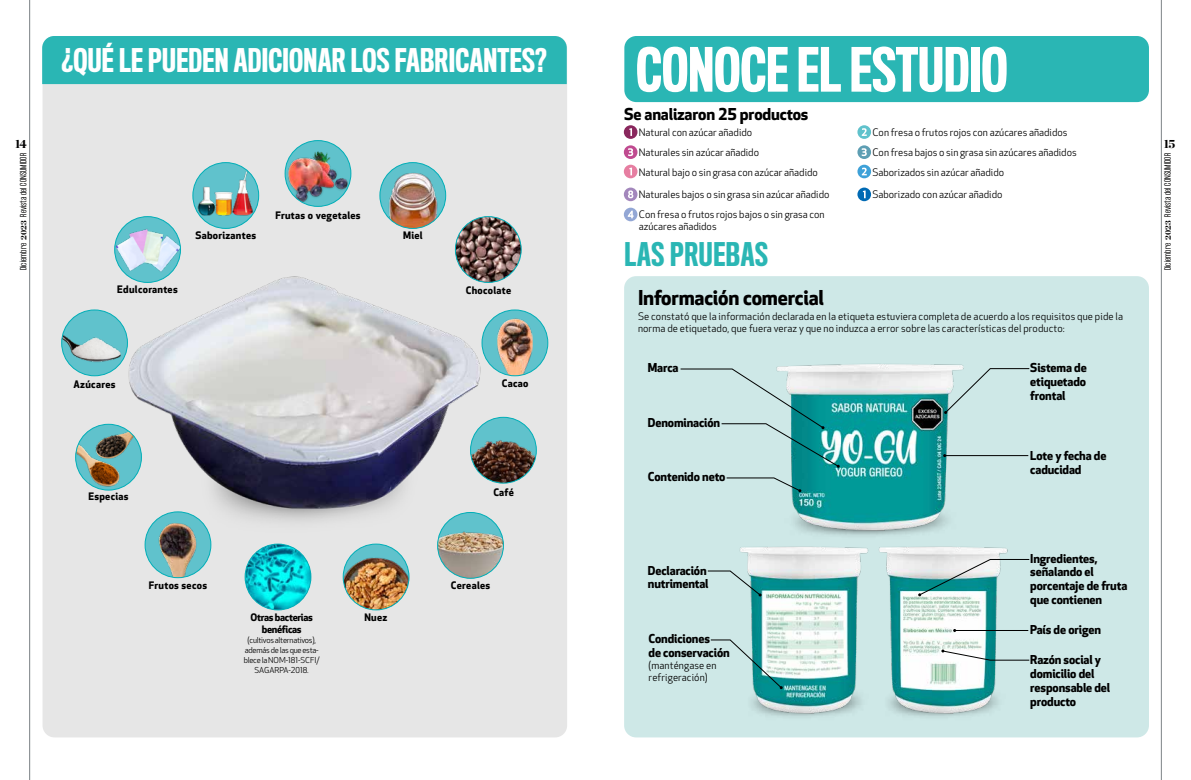
<style>
.page{position:relative;width:1191px;height:780px;background:#fff}
.page>*{position:absolute;margin:0;border:0;box-sizing:border-box;transform-origin:0 0}
.t1{font:500 56px "Titling Gothic FB Comp";color:#fff}
.t2{font:500 30px "Titling Gothic FB Comp";letter-spacing:.01em;color:#fff}
.t3{font:500 30px "Titling Gothic FB Comp";letter-spacing:.02em;color:#2ab6b4}
.t4{font:700 20px "Apex New";letter-spacing:-.01em;color:#000}
.t5{font:700 16px "Apex New";letter-spacing:-.01em;color:#000}
.t6{font:700 12px/13.8px "Apex New";letter-spacing:-.01em;color:#000}
.t7{font:900 12px "Chronicle Display";color:#000}
.t8{font:10.1px/20px "Apex New";color:#000}
.t9{font:700 10.1px "Apex New";letter-spacing:.03em;color:#000}
.t10{font:700 10.1px/11.8px "Apex New";letter-spacing:-.03em;color:#000;text-align:center}
.t11{font:8px/10px "Apex New";letter-spacing:-.03em;color:#000;text-align:center}
.t12{font:300 8px "Formula Condensed";letter-spacing:.02em;color:#000}
.s1{font-family:"Chronicle Display";font-weight:900}
</style>
<div class="page">
<div style="left:43px;top:36px;width:524px;height:701px;background:#e6e6e6;border-radius:12px"></div>
<div style="left:624px;top:276px;width:525px;height:461px;background:#cee8e7;border-radius:12px"></div>
<hr style="left:1161px;top:0;width:1px;height:780px;background:#8f9497">
<hr style="left:29px;top:0;width:1px;height:780px;background:#8f9497">
<div style="left:624px;top:36px;width:525px;height:66px;background:#2ab6b4;border-radius:12px"></div>
<img style="left:776px;top:364px;width:189px;height:136px">
<img style="left:713px;top:500px;width:328px;height:238px">
<svg style="left:680px;top:368px;width:159px;height:99px"></svg>
<svg style="left:726px;top:477px;width:75px;height:15px"></svg>
<svg style="left:707px;top:570px;width:54px;height:26px"></svg>
<svg style="left:710px;top:639px;width:72px;height:50px"></svg>
<hr style="left:944px;top:455px;width:84px;height:1px;background:#000">
<hr style="left:954px;top:630px;width:74px;height:1px;background:#000">
<svg style="left:944px;top:368px;width:86px;height:46px"></svg>
<svg style="left:918px;top:558px;width:112px;height:38px"></svg>
<svg style="left:941px;top:649px;width:89px;height:12px"></svg>
<div style="left:624px;top:125px;width:13px;height:14px;background:#89275d;border-radius:50%"></div>
<svg style="left:629px;top:128px;width:3px;height:8px"></svg>
<div style="left:624px;top:145px;width:13px;height:14px;background:#c04b90;border-radius:50%"></div>
<svg style="left:628px;top:148px;width:5px;height:8px"></svg>
<div style="left:624px;top:165px;width:13px;height:13px;background:#e67ea1;border-radius:50%"></div>
<svg style="left:629px;top:168px;width:3px;height:7px"></svg>
<div style="left:624px;top:187px;width:13px;height:14px;background:#a387bc;border-radius:50%"></div>
<svg style="left:628px;top:190px;width:5px;height:8px"></svg>
<div style="left:624px;top:208px;width:13px;height:13px;background:#93a7d5;border-radius:50%"></div>
<svg style="left:628px;top:211px;width:5px;height:7px"></svg>
<div style="left:857px;top:125px;width:14px;height:14px;background:#60c2cc;border-radius:50%"></div>
<svg style="left:861px;top:128px;width:5px;height:8px"></svg>
<svg style="left:857px;top:145px;width:14px;height:14px"></svg>
<svg style="left:861px;top:148px;width:5px;height:8px"></svg>
<svg style="left:857px;top:165px;width:14px;height:13px"></svg>
<svg style="left:861px;top:168px;width:5px;height:7px"></svg>
<svg style="left:857px;top:187px;width:14px;height:14px"></svg>
<svg style="left:863px;top:190px;width:2px;height:8px"></svg>
<div style="left:42px;top:36px;width:525px;height:48px;background:#2ab6b4"></div>
<img style="left:96px;top:268px;width:408px;height:296px">
<div style="left:115px;top:217px;width:65px;height:65px;background:#60c2cc;border-radius:50%"></div>
<img style="left:115px;top:224px;width:65px;height:53px">
<div style="left:114px;top:216px;width:67px;height:67px;border:1px solid #00aeb7;border-radius:50%"></div>
<div style="left:193px;top:163px;width:66px;height:65px;background:#60c2cc;border-radius:50%"></div>
<img style="left:196px;top:169px;width:57px;height:50px">
<div style="left:192px;top:162px;width:67px;height:67px;border:1px solid #00aeb7;border-radius:50%"></div>
<img style="left:286px;top:144px;width:65px;height:62px">
<div style="left:284px;top:140px;width:67px;height:67px;border:1px solid #00aeb7;border-radius:50%"></div>
<img style="left:380px;top:166px;width:66px;height:62px">
<div style="left:379px;top:162px;width:67px;height:67px;border:1px solid #00aeb7;border-radius:50%"></div>
<img style="left:455px;top:217px;width:66px;height:65px;border-radius:33px">
<div style="left:455px;top:216px;width:66px;height:67px;border:1px solid #00aeb7;border-radius:50%"></div>
<div style="left:470px;top:417px;width:66px;height:66px;background:#60c2cc;border-radius:50%"></div>
<img style="left:470px;top:430px;width:66px;height:53px">
<div style="left:470px;top:417px;width:67px;height:66px;border:1px solid #00aeb7;border-radius:50%"></div>
<svg style="left:343px;top:544px;width:66px;height:66px"></svg>
<img style="left:343px;top:550px;width:66px;height:60px">
<div style="left:343px;top:543px;width:66px;height:67px;border:1px solid #00aeb7;border-radius:50%"></div>
<svg style="left:437px;top:512px;width:66px;height:66px"></svg>
<img style="left:437px;top:520px;width:66px;height:58px">
<div style="left:437px;top:512px;width:67px;height:66px;border:1px solid #00aeb7;border-radius:50%"></div>
<img style="left:76px;top:424px;width:65px;height:66px;border-radius:33px">
<div style="left:75px;top:424px;width:67px;height:66px;border:1px solid #00aeb7;border-radius:50%"></div>
<div style="left:145px;top:512px;width:66px;height:65px;background:#60c2cc;border-radius:50%"></div>
<img style="left:150px;top:514px;width:54px;height:63px">
<div style="left:145px;top:511px;width:66px;height:67px;border:1px solid #00aeb7;border-radius:50%"></div>
<img style="left:245px;top:544px;width:66px;height:66px;border-radius:33px">
<div style="left:245px;top:543px;width:66px;height:67px;border:1px solid #00aeb7;border-radius:50%"></div>
<div style="left:62px;top:310px;width:65px;height:66px;background:#60c2cc;border-radius:50%"></div>
<img style="left:62px;top:310px;width:65px;height:58px">
<div style="left:61px;top:309px;width:67px;height:67px;border:1px solid #00aeb7;border-radius:50%"></div>
<div style="left:482px;top:310px;width:66px;height:66px;background:#60c2cc;border-radius:50%"></div>
<img style="left:497px;top:310px;width:35px;height:66px">
<div style="left:481px;top:309px;width:67px;height:67px;border:1px solid #00aeb7;border-radius:50%"></div>
<p class="t7" style="left:15px;top:134px;width:13px">14</p>
<p class="t12" style="left:19px;top:270px;width:119px;rotate:-90deg">Diciembre <span class="s1">2023</span> Revista del CONSUMIDOR</p>
<h2 class="t2" style="left:61px;top:43px;width:487px">¿QUÉ LE PUEDEN ADICIONAR LOS FABRICANTES?</h2>
<p class="t9" style="left:195px;top:228px;width:62px">Saborizantes</p>
<p class="t9" style="left:117px;top:282px;width:62px">Edulcorantes</p>
<p class="t9" style="left:275px;top:208px;width:87px">Frutas o vegetales</p>
<p class="t9" style="left:403px;top:228px;width:21px">Miel</p>
<p class="t9" style="left:466px;top:283px;width:47px">Chocolate</p>
<p class="t9" style="left:73px;top:376px;width:44px">Azúcares</p>
<p class="t9" style="left:502px;top:376px;width:28px">Cacao</p>
<p class="t9" style="left:88px;top:489px;width:42px">Especias</p>
<p class="t9" style="left:149px;top:577px;width:60px">Frutos secos</p>
<p class="t10" style="left:250px;top:610px;width:64px">Otras bacterias benéficas</p>
<p class="t11" style="left:244px;top:634px;width:78px">(cultivos alternativos), además de las que esta&shy;blece la NOM-181-SCFI/<br>SAGARPA-2018.</p>
<p class="t9" style="left:364px;top:609px;width:24px">Nuez</p>
<p class="t9" style="left:493px;top:485px;width:22px">Café</p>
<p class="t9" style="left:451px;top:578px;width:41px">Cereales</p>
<h1 class="t1" style="left:636px;top:38px;width:373px">CONOCE EL ESTUDIO</h1>
<h3 class="t5" style="left:624px;top:102px;width:186px">Se analizaron 25 productos</h3>
<p class="t8" style="left:639px;top:122px;width:180px">Natural con azúcar añadido<br>Naturales sin azúcar añadido<br>Natural bajo o sin grasa con azúcar añadido</p>
<p class="t8" style="left:639px;top:184px;width:192px">Naturales bajos o sin grasa sin azúcar añadido<br>Con fresa o frutos rojos bajos o sin grasa con</p>
<p class="t8" style="left:639px;top:216px;width:79px">azúcares añadidos</p>
<p class="t8" style="left:872px;top:122px;width:206px">Con fresa o frutos rojos con azúcares añadidos<br>Con fresa bajos o sin grasa sin azúcares añadidos<br>Saborizados sin azúcar añadido</p>
<p class="t8" style="left:872px;top:184px;width:131px">Saborizado con azúcar añadido</p>
<h2 class="t3" style="left:624px;top:237px;width:145px">LAS PRUEBAS</h2>
<h3 class="t4" style="left:638px;top:283px;width:187px">Información comercial</h3>
<p class="t8" style="left:638px;top:310px;width:486px;line-height:11.8px">Se constató que la información declarada en la etiqueta estuviera completa de acuerdo a los requisitos que pide la norma de etiquetado, que fuera veraz y que no induzca a error sobre las características del producto:</p>
<p class="t6" style="left:648px;top:360px;width:32px">Marca</p>
<p class="t6" style="left:648px;top:415px;width:74px">Denominación</p>
<p class="t6" style="left:648px;top:469px;width:79px">Contenido neto</p>
<p class="t6" style="left:648px;top:562px;width:62px">Declaración nutrimental</p>
<p class="t6" style="left:648px;top:631px;width:83px">Condiciones<br>de conservación</p>
<p class="t8" style="left:648px;top:659px;width:69px;line-height:11.8px">(manténgase en refrigeración)</p>
<p class="t6" style="left:1030px;top:360px;width:58px;text-align:justify">Sistema de etiquetado frontal</p>
<p class="t6" style="left:1030px;top:448px;width:78px">Lote y fecha de caducidad</p>
<p class="t6" style="left:1030px;top:550px;width:98px">Ingredientes, señalando el porcentaje de fruta que contienen</p>
<p class="t6" style="left:1030px;top:622px;width:72px">País de origen</p>
<p class="t6" style="left:1030px;top:652px;width:81px">Razón social y domicilio del responsable del producto</p>
<p class="t7" style="left:1163px;top:134px;width:13px">15</p>
<p class="t12" style="left:1163px;top:270px;width:119px;rotate:-90deg">Diciembre <span class="s1">2023</span> Revista del CONSUMIDOR</p>
</div>
